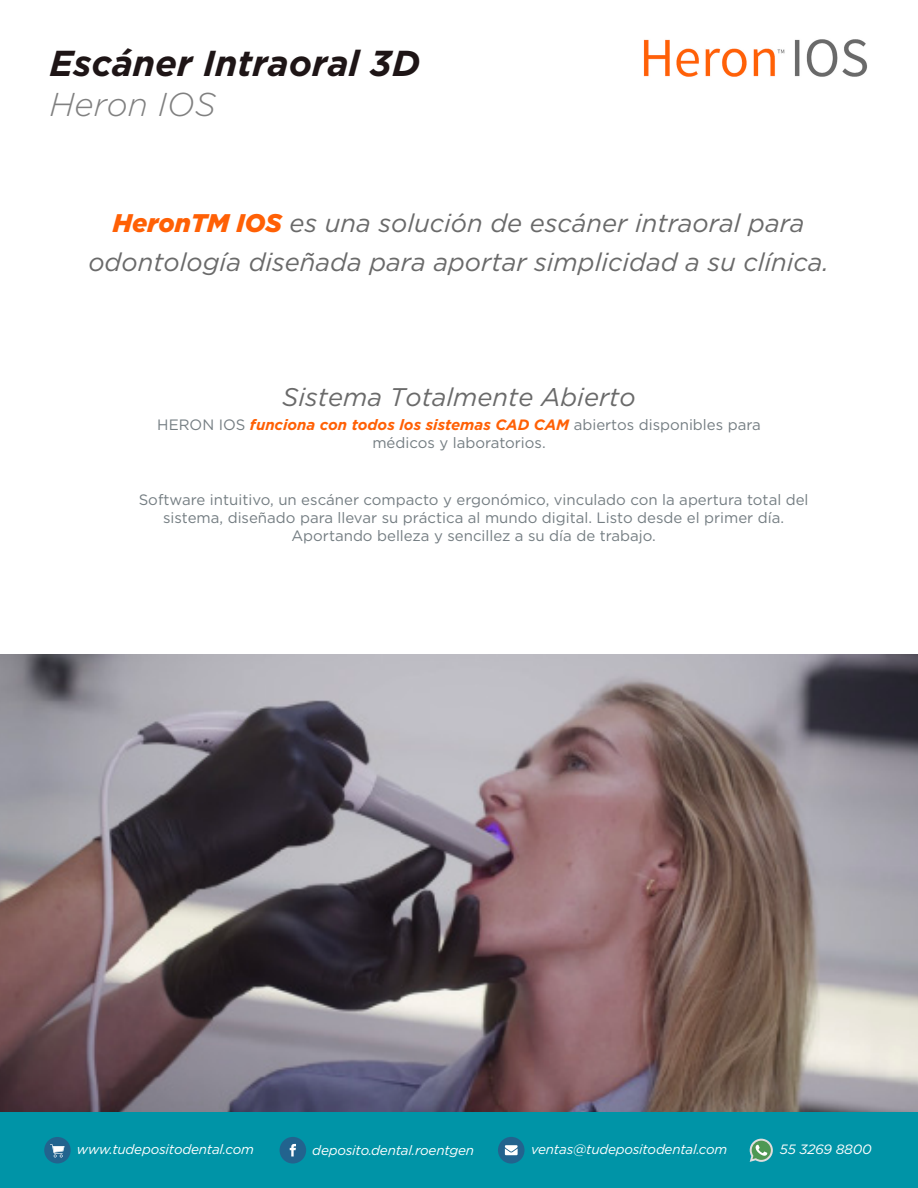
<style>
.page{position:relative;width:918px;height:1188px;background:#fff}
.page>*{position:absolute;margin:0;border:0;box-sizing:border-box;transform-origin:0 0}
.t1{font:italic 700 36px "Gotham HTF";color:#1e1516}
.t2{font:italic 300 33px "Gotham HTF";color:#808080}
.t3{font:italic 25.5px/39px "Gotham HTF";color:#6a6a6a;text-align:center}
.t4{font:15px/18px "Gotham HTF";color:#747d82;text-align:center}
.t5{font:italic 13.5px "Gotham HTF";letter-spacing:-.015em;color:#fff}
.s1{font-weight:900;color:#ff6005}
.s2{font-weight:700;font-style:italic;color:#ff6005}
</style>
<div class="page">
<img style="left:0;top:655px;width:918px;height:457px">
<div style="left:0;top:1112px;width:918px;height:76px;background:#0094a7"></div>
<div style="left:280px;top:1137px;width:26px;height:27px;background:#22638e;border-radius:50%"></div>
<svg style="left:290px;top:1144px;width:6px;height:12px"></svg>
<svg style="left:498px;top:1137px;width:27px;height:27px"></svg>
<svg style="left:505px;top:1145px;width:13px;height:10px"></svg>
<div style="left:44px;top:1137px;width:27px;height:26px;background:#22638e;border-radius:50%"></div>
<svg style="left:50px;top:1144px;width:15px;height:13px"></svg>
<svg style="left:750px;top:1139px;width:23px;height:23px"></svg>
<img style="left:644px;top:39px;width:223px;height:38px">
<h1 class="t1" style="left:50px;top:42px;width:372px">Escáner Intraoral 3D</h1>
<h2 class="t2" style="left:50px;top:87px;width:168px">Heron IOS</h2>
<h3 class="t3" style="left:88px;top:203px;width:742px"><span class="s1">HeronTM IOS</span> es una solución de escáner intraoral para odontología diseñada para aportar simplicidad a su clínica.</h3>
<h3 class="t3" style="left:282px;top:377px;width:355px">Sistema Totalmente Abierto</h3>
<p class="t4" style="left:157px;top:415px;width:605px">HERON IOS <span class="s2">funciona con todos los sistemas CAD CAM</span> abiertos disponibles para médicos y laboratorios.</p>
<p class="t4" style="left:139px;top:490px;width:671px">Software intuitivo, un escáner compacto y ergonómico, vinculado con la apertura total del sistema, diseñado para llevar su práctica al mundo digital. Listo desde el primer día.<br>Aportando belleza y sencillez a su día de trabajo.</p>
<p class="t5" style="left:77px;top:1142px;width:178px">www.tudepositodental.com</p>
<p class="t5" style="left:312px;top:1142px;width:163px">deposito.dental.roentgen</p>
<p class="t5" style="left:531px;top:1142px;width:198px">ventas@tudepositodental.com</p>
<p class="t5" style="left:780px;top:1142px;width:94px">55 3269 8800</p>
</div>
